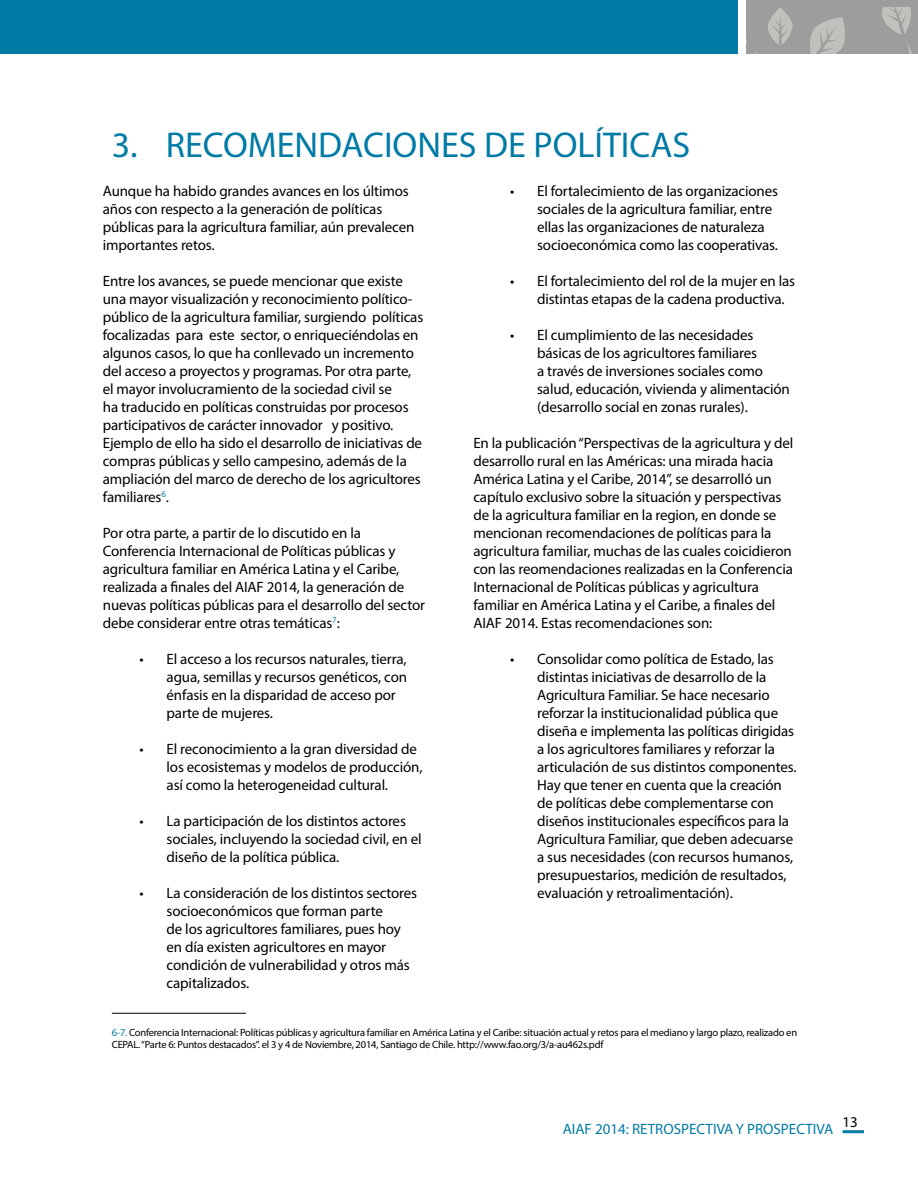
<style>
.page{position:relative;width:918px;height:1188px;background:#fff}
.page>*{position:absolute;margin:0;border:0;box-sizing:border-box;transform-origin:0 0}
.t1{font:36px "Myriad Pro";color:#007ba6}
.t2{font:15px/18px "Myriad Pro";letter-spacing:-.01em;color:#000}
.t3{font:15px "Myriad Pro";color:#007ba6}
.t4{font:10.5px/12.6px "Myriad Pro";letter-spacing:-.02em;color:#000}
.s1{color:#007ba6}
</style>
<div class="page">
<div style="left:746px;top:0;width:172px;height:54px;background:#9d9d9c"></div>
<div style="left:0;top:0;width:738px;height:54px;background:#007ba6"></div>
<hr style="left:843px;top:1130px;width:21px;height:3px;background:#007ba6">
<svg style="left:746px;top:8px;width:166px;height:46px"></svg>
<hr style="left:112px;top:1013px;width:134px;height:1px;background:#000">
<h1 class="t1" style="left:112px;top:122px;width:580px">3. RECOMENDACIONES DE POLÍTICAS</h1>
<p class="t2" style="left:103px;top:182px;width:313px">Aunque ha habido grandes avances en los últimos años con respecto a la generación de políticas públicas para la agricultura familiar, aún prevalecen importantes retos.</p>
<p class="t2" style="left:103px;top:272px;width:322px">Entre los avances, se puede mencionar que existe una mayor visualización y reconocimiento político&shy;público de la agricultura familiar, surgiendo políticas focalizadas para este sector, o enriqueciéndolas en algunos casos, lo que ha conllevado un incremento del acceso a proyectos y programas. Por otra parte, el mayor involucramiento de la sociedad civil se<br>ha traducido en políticas construidas por procesos participativos de carácter innovador y positivo.<br>Ejemplo de ello ha sido el desarrollo de iniciativas de compras públicas y sello campesino, además de la ampliación del marco de derecho de los agricultores familiares<sup>6</sup>.</p>
<p class="t2" style="left:103px;top:524px;width:324px">Por otra parte, a partir de lo discutido en la Conferencia Internacional de Políticas públicas y agricultura familiar en América Latina y el Caribe, realizada a finales del AIAF 2014, la generación de nuevas políticas públicas para el desarrollo del sector debe considerar entre otras temáticas<sup>7</sup>:</p>
<p class="t2" style="left:167px;top:650px;width:242px;text-indent:-27px">• El acceso a los recursos naturales, tierra, agua, semillas y recursos genéticos, con énfasis en la disparidad de acceso por parte de mujeres.</p>
<p class="t2" style="left:167px;top:740px;width:257px;text-indent:-27px">• El reconocimiento a la gran diversidad de los ecosistemas y modelos de producción, así como la heterogeneidad cultural.</p>
<p class="t2" style="left:167px;top:812px;width:257px;text-indent:-27px">• La participación de los distintos actores sociales, incluyendo la sociedad civil, en el diseño de la política pública.</p>
<p class="t2" style="left:167px;top:884px;width:252px;text-indent:-27px">• La consideración de los distintos sectores socioeconómicos que forman parte<br>de los agricultores familiares, pues hoy en día existen agricultores en mayor condición de vulnerabilidad y otros más capitalizados.</p>
<p class="t2" style="left:537px;top:182px;width:242px;text-indent:-27px">• El fortalecimiento de las organizaciones sociales de la agricultura familiar, entre ellas las organizaciones de naturaleza socioeconómica como las cooperativas.</p>
<p class="t2" style="left:537px;top:272px;width:260px;text-indent:-27px">• El fortalecimiento del rol de la mujer en las distintas etapas de la cadena productiva.</p>
<p class="t2" style="left:537px;top:326px;width:254px;text-indent:-27px">• El cumplimiento de las necesidades básicas de los agricultores familiares<br>a través de inversiones sociales como salud, educación, vivienda y alimentación (desarrollo social en zonas rurales).</p>
<p class="t2" style="left:473px;top:434px;width:321px">En la publicación “Perspectivas de la agricultura y del desarrollo rural en las Américas: una mirada hacia América Latina y el Caribe, 2014”, se desarrolló un capítulo exclusivo sobre la situación y perspectivas de la agricultura familiar en la region, en donde se mencionan recomendaciones de políticas para la agricultura familiar, muchas de las cuales coicidieron con las reomendaciones realizadas en la Conferencia Internacional de Políticas públicas y agricultura familiar en América Latina y el Caribe, a finales del AIAF 2014. Estas recomendaciones son:</p>
<p class="t2" style="left:537px;top:650px;width:261px;text-indent:-27px">• Consolidar como política de Estado, las distintas iniciativas de desarrollo de la Agricultura Familiar. Se hace necesario reforzar la institucionalidad pública que diseña e implementa las políticas dirigidas a los agricultores familiares y reforzar la articulación de sus distintos componentes.<br>Hay que tener en cuenta que la creación de políticas debe complementarse con diseños institucionales específicos para la Agricultura Familiar, que deben adecuarse a sus necesidades (con recursos humanos, presupuestarios, medición de resultados, evaluación y retroalimentación).</p>
<p class="t4" style="left:112px;top:1026px;width:687px"><span class="s1">6-7.</span> Conferencia Internacional: Políticas públicas y agricultura familiar en América Latina y el Caribe: situación actual y retos para el mediano y largo plazo, realizado en<br>CEPAL. “Parte 6: Puntos destacados”. el 3 y 4 de Noviembre, 2014, Santiago de Chile. http://www.fao.org/3/a-au462s.pdf</p>
<p class="t3" style="left:563px;top:1119px;width:297px">AIAF 2014: RETROSPECTIVA Y PROSPECTIVA <sup>13</sup></p>
</div>
